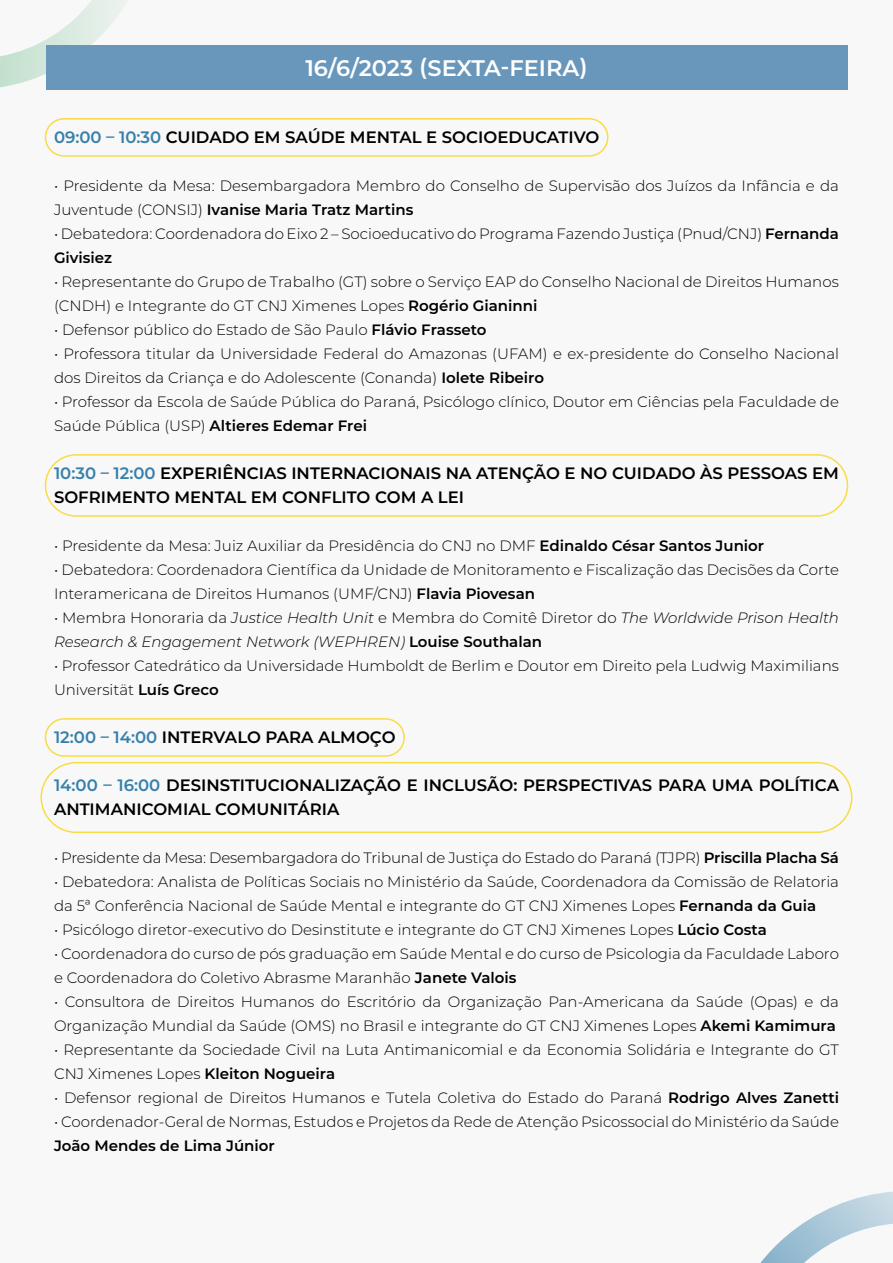
<style>
.page{position:relative;width:893px;height:1263px;background:#f8f8f8}
.page>*{position:absolute;margin:0;border:0;box-sizing:border-box;transform-origin:0 0}
.t1{font:600 22.5px "Montserrat";color:#fff}
.t2{font:600 16.5px/24px "Montserrat";color:#000}
.t3{font:300 15px/24px "Montserrat";color:#000}
.t4{font:italic 300 15px/24px "Montserrat";color:#000}
.t5{font:600 15px "Montserrat";color:#000}
.s1{color:#3680ab}
.s2{font-weight:600}
.s3{font-style:normal}
.s4{font-weight:600;font-style:normal}
</style>
<div class="page">
<svg style="left:760px;top:1192px;width:133px;height:71px"></svg>
<svg style="left:0;top:0;width:127px;height:87px"></svg>
<div style="left:45px;top:45px;width:802px;height:45px;background:#6997bb"></div>
<div style="left:45px;top:118px;width:563px;height:39px;border:2px solid #f9dc45;border-radius:19px"></div>
<div style="left:45px;top:454px;width:803px;height:63px;border:2px solid #f9dc45;border-radius:31px"></div>
<div style="left:45px;top:718px;width:360px;height:39px;border:2px solid #f9dc45;border-radius:19px"></div>
<div style="left:40px;top:762px;width:812px;height:71px;border:2px solid #f9dc45;border-radius:35px"></div>
<h1 class="t1" style="left:305px;top:52px;width:284px">16/6/2023 (SEXTA-FEIRA)</h1>
<p class="t2" style="left:54px;top:125px;width:547px"><span class="s1">09:00 – 10:30</span> CUIDADO EM SAÚDE MENTAL E SOCIOEDUCATIVO</p>
<p class="t3" style="left:54px;top:173px;width:786px">• Presidente da Mesa: Desembargadora Membro do Conselho de Supervisão dos Juízos da Infância e da<br>Juventude (CONSIJ) <span class="s2">Ivanise Maria Tratz Martins</span></p>
<p class="t3" style="left:54px;top:221px;width:786px">• Debatedora: Coordenadora do Eixo 2 – Socioeducativo do Programa Fazendo Justiça (Pnud/CNJ) <span class="s2">Fernanda<br>Givisiez</span></p>
<p class="t3" style="left:54px;top:269px;width:786px">• Representante do Grupo de Trabalho (GT) sobre o Serviço EAP do Conselho Nacional de Direitos Humanos (CNDH) e Integrante do GT CNJ Ximenes Lopes <span class="s2">Rogério Gianinni</span></p>
<p class="t3" style="left:54px;top:317px;width:434px">• Defensor público do Estado de São Paulo <span class="s2">Flávio Frasseto</span></p>
<p class="t3" style="left:54px;top:341px;width:786px">• Professora titular da Universidade Federal do Amazonas (UFAM) e ex-presidente do Conselho Nacional dos Direitos da Criança e do Adolescente (Conanda) <span class="s2">Iolete Ribeiro</span></p>
<p class="t3" style="left:54px;top:389px;width:786px">• Professor da Escola de Saúde Pública do Paraná, Psicólogo clínico, Doutor em Ciências pela Faculdade de<br>Saúde Pública (USP) <span class="s2">Altieres Edemar Frei</span></p>
<p class="t2" style="left:54px;top:461px;width:786px"><span class="s1">10:30 – 12:00</span> EXPERIÊNCIAS INTERNACIONAIS NA ATENÇÃO E NO CUIDADO ÀS PESSOAS EM<br>SOFRIMENTO MENTAL EM CONFLITO COM A LEI</p>
<p class="t3" style="left:54px;top:533px;width:712px">• Presidente da Mesa: Juiz Auxiliar da Presidência do CNJ no DMF <span class="s2">Edinaldo César Santos Junior</span></p>
<p class="t3" style="left:54px;top:557px;width:786px">• Debatedora: Coordenadora Científica da Unidade de Monitoramento e Fiscalização das Decisões da Corte<br>Interamericana de Direitos Humanos (UMF/CNJ) <span class="s2">Flavia Piovesan</span></p>
<p class="t4" style="left:54px;top:605px;width:787px"><span class="s3">• Membra Honoraria da</span> Justice Health Unit <span class="s3">e Membra do Comitê Diretor do</span> The Worldwide Prison Health<br>Research &amp; Engagement Network (WEPHREN) <span class="s4">Louise Southalan</span></p>
<p class="t3" style="left:54px;top:653px;width:786px">• Professor Catedrático da Universidade Humboldt de Berlim e Doutor em Direito pela Ludwig Maximilians<br>Universität <span class="s2">Luís Greco</span></p>
<p class="t2" style="left:54px;top:725px;width:343px"><span class="s1">12:00 – 14:00</span> INTERVALO PARA ALMOÇO</p>
<p class="t2" style="left:54px;top:773px;width:786px"><span class="s1">14:00 – 16:00</span> DESINSTITUCIONALIZAÇÃO E INCLUSÃO: PERSPECTIVAS PARA UMA POLÍTICA<br>ANTIMANICOMIAL COMUNITÁRIA</p>
<p class="t3" style="left:54px;top:845px;width:786px">• Presidente da Mesa: Desembargadora do Tribunal de Justiça do Estado do Paraná (TJPR) <span class="s2">Priscilla Placha Sá</span></p>
<p class="t3" style="left:54px;top:869px;width:786px">• Debatedora: Analista de Políticas Sociais no Ministério da Saúde, Coordenadora da Comissão de Relatoria da 5ª Conferência Nacional de Saúde Mental e integrante do GT CNJ Ximenes Lopes <span class="s2">Fernanda da Guia</span></p>
<p class="t3" style="left:54px;top:917px;width:714px">• Psicólogo diretor-executivo do Desinstitute e integrante do GT CNJ Ximenes Lopes <span class="s2">Lúcio Costa</span></p>
<p class="t3" style="left:54px;top:941px;width:786px">• Coordenadora do curso de pós graduação em Saúde Mental e do curso de Psicologia da Faculdade Laboro e Coordenadora do Coletivo Abrasme Maranhão <span class="s2">Janete Valois</span></p>
<p class="t3" style="left:54px;top:989px;width:786px">• Consultora de Direitos Humanos do Escritório da Organização Pan-Americana da Saúde (Opas) e da<br>Organização Mundial da Saúde (OMS) no Brasil e integrante do GT CNJ Ximenes Lopes <span class="s2">Akemi Kamimura</span></p>
<p class="t3" style="left:54px;top:1037px;width:786px">• Representante da Sociedade Civil na Luta Antimanicomial e da Economia Solidária e Integrante do GT<br>CNJ Ximenes Lopes <span class="s2">Kleiton Nogueira</span></p>
<p class="t3" style="left:54px;top:1085px;width:786px">• Defensor regional de Direitos Humanos e Tutela Coletiva do Estado do Paraná <span class="s2">Rodrigo Alves Zanetti</span></p>
<p class="t3" style="left:54px;top:1109px;width:786px">• Coordenador-Geral de Normas, Estudos e Projetos da Rede de Atenção Psicossocial do Ministério da Saúde</p>
<p class="t5" style="left:54px;top:1135px;width:222px">João Mendes de Lima Júnior</p>
</div>
